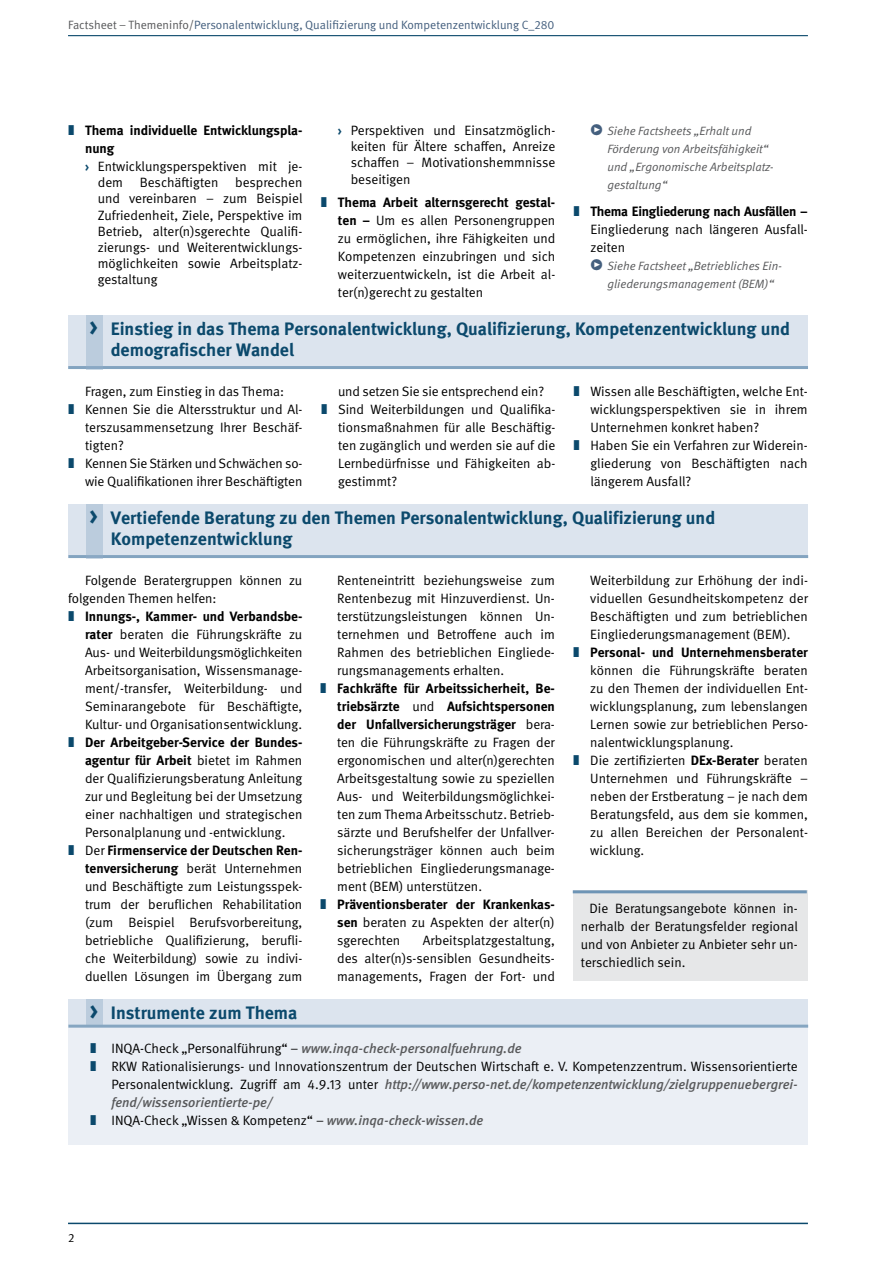
<style>
.page{position:relative;width:893px;height:1263px;background:#fff}
.page>*{position:absolute;margin:0;border:0;box-sizing:border-box;transform-origin:0 0}
.t1{font:700 18px/21.6px "DGUV Meta";color:#0b496c}
.P_Fließtext_Einzug_L{font:13.5px/18px "DGUV Meta";color:#000;text-align:justify}
.t2{font:italic 500 13.5px "DGUV Meta";color:#58595b}
.t3{font:700 13.5px/18px "DGUV Meta";color:#000}
.t4{font:italic 12px/18px "DGUV Meta";color:#58595b}
.t5{font:12px "DGUV Meta";color:#445f7e}
.t6{font:12px "DGUV Meta";color:#000}
.s1{color:#58595b}
.s2{font-weight:700;color:#0b496c}
.s3{font-weight:700}
.s4{font-size:28.5px}
.s5{font-weight:400;font-style:normal;color:#000}
.s6{font-weight:500;font-style:italic;color:#58595b}
</style>
<div class="page">
<hr style="left:68px;top:35px;width:740px;height:1px;background:#0b496c">
<hr style="left:68px;top:1223px;width:740px;height:1px;background:#0b496c">
<div style="left:68px;top:999px;width:740px;height:146px;background:#ebeff5"></div>
<div style="left:68px;top:999px;width:740px;height:26px;background:#dce4ee"></div>
<hr style="left:68px;top:1025px;width:740px;height:3px;background:#6d94b5">
<div style="left:86px;top:999px;width:17px;height:26px;background:#bcd"></div>
<div style="left:573px;top:890px;width:234px;height:90px;background:#e6e7e8"></div>
<hr style="left:573px;top:890px;width:234px;height:3px;background:#6d94b5">
<div style="left:68px;top:315px;width:740px;height:54px;background:#dce4ee"></div>
<hr style="left:68px;top:366px;width:740px;height:3px;background:#6d94b5">
<div style="left:86px;top:315px;width:17px;height:54px;background:#bcd"></div>
<div style="left:68px;top:504px;width:740px;height:54px;background:#dce4ee"></div>
<hr style="left:68px;top:555px;width:740px;height:3px;background:#6d94b5">
<div style="left:86px;top:504px;width:17px;height:54px;background:#bcd"></div>
<p class="t5" style="left:68px;top:18px;width:488px"><span class="s1">Factsheet – Themeninfo/</span>Personalentwicklung, Qualifizierung und Kompetenzentwicklung C_280</p>
<p class="t3" style="left:85px;top:122px;width:219px">Thema individuelle Entwicklungspla&shy;nung</p>
<p class="P_Fließtext_Einzug_L" style="left:98px;top:159px;width:206px;line-height:16.2px;text-indent:-13px"><span class="s2">›</span> Entwicklungsperspektiven mit je&shy;dem Beschäftigten besprechen und vereinbaren – zum Beispiel Zufriedenheit, Ziele, Perspektive im Betrieb, alter(n)sgerechte Qualifi&shy;zierungs- und Weiterentwicklungs&shy;möglichkeiten sowie Arbeitsplatz&shy;gestaltung</p>
<p class="P_Fließtext_Einzug_L" style="left:351px;top:123px;width:206px;line-height:16.2px;text-indent:-13px"><span class="s2">›</span> Perspektiven und Einsatzmöglich&shy;keiten für Ältere schaffen, Anreize schaffen – Motivationshemmnisse beseitigen</p>
<p class="P_Fließtext_Einzug_L" style="left:338px;top:194px;width:219px"><span class="s3">Thema Arbeit alternsgerecht gestal&shy;ten –</span> Um es allen Personengruppen zu ermöglichen, ihre Fähigkeiten und Kompetenzen einzubringen und sich weiterzuentwickeln, ist die Arbeit al&shy;ter(n)gerecht zu gestalten</p>
<p class="t4" style="left:607px;top:122px;width:168px">Siehe Factsheets „Erhalt und<br>Förderung von Arbeitsfähigkeit“ und „Ergonomische Arbeitsplatz&shy;gestaltung“</p>
<p class="P_Fließtext_Einzug_L" style="left:590px;top:203px;width:219px"><span class="s3">Thema Eingliederung nach Ausfällen – </span>Eingliederung nach längeren Ausfall&shy;zeiten</p>
<p class="t4" style="left:607px;top:257px;width:176px">Siehe Factsheet „Betriebliches Ein&shy;gliederungsmanagement (BEM)“</p>
<p class="t1" style="left:111px;top:318px;width:681px;text-indent:-21px"><span class="s4">›</span> Einstieg in das Thema Personalentwicklung, Qualifizierung, Kompetenzentwicklung und demografischer Wandel</p>
<p class="P_Fließtext_Einzug_L" style="left:85px;top:383px;width:200px">Fragen, zum Einstieg in das Thema:</p>
<p class="P_Fließtext_Einzug_L" style="left:85px;top:401px;width:219px">Kennen Sie die Altersstruktur und Al&shy;terszusammensetzung Ihrer Beschäf&shy;tigten?</p>
<p class="P_Fließtext_Einzug_L" style="left:85px;top:455px;width:219px">Kennen Sie Stärken und Schwächen so&shy;wie Qualifikationen ihrer Beschäftigten</p>
<p class="P_Fließtext_Einzug_L" style="left:338px;top:383px;width:208px">und setzen Sie sie entsprechend ein?</p>
<p class="P_Fließtext_Einzug_L" style="left:338px;top:401px;width:219px">Sind Weiterbildungen und Qualifika&shy;tionsmaßnahmen für alle Beschäftig&shy;ten zugänglich und werden sie auf die Lernbedürfnisse und Fähigkeiten ab&shy;gestimmt?</p>
<p class="P_Fließtext_Einzug_L" style="left:590px;top:383px;width:219px">Wissen alle Beschäftigten, welche Ent&shy;wicklungsperspektiven sie in ihrem Unternehmen konkret haben?</p>
<p class="P_Fließtext_Einzug_L" style="left:590px;top:437px;width:219px">Haben Sie ein Verfahren zur Widerein&shy;gliederung von Beschäftigten nach längerem Ausfall?</p>
<p class="t1" style="left:111px;top:507px;width:606px;text-indent:-21px"><span class="s4">›</span> Vertiefende Beratung zu den Themen Personalentwicklung, Qualifizierung und<br>Kompetenzentwicklung</p>
<p class="P_Fließtext_Einzug_L" style="left:68px;top:572px;width:236px;text-indent:17px">Folgende Beratergruppen können zu folgenden Themen helfen:</p>
<p class="P_Fließtext_Einzug_L" style="left:85px;top:608px;width:219px"><span class="s3">Innungs-, Kammer- und Verbandsbe&shy;rater</span> beraten die Führungskräfte zu Aus- und Weiterbildungsmöglichkeiten Arbeitsorganisation, Wissensmanage&shy;ment/-transfer, Weiterbildung- und Seminarangebote für Beschäftigte, Kultur- und Organisationsentwicklung.</p>
<p class="P_Fließtext_Einzug_L" style="left:85px;top:734px;width:219px"><span class="s3">Der Arbeitgeber-Service der Bundes&shy;agentur für Arbeit</span> bietet im Rahmen der Qualifizierungsberatung Anleitung zur und Begleitung bei der Umsetzung einer nachhaltigen und strategischen Personalplanung und -entwicklung.</p>
<p class="P_Fließtext_Einzug_L" style="left:85px;top:842px;width:219px">Der <span class="s3">Firmenservice der Deutschen Ren&shy;tenversicherung</span> berät Unternehmen und Beschäftigte zum Leistungsspek&shy;trum der beruflichen Rehabilitation (zum Beispiel Berufsvorbereitung, betriebliche Qualifizierung, berufli&shy;che Weiterbildung) sowie zu indivi&shy;duellen Lösungen im Übergang zum</p>
<p class="P_Fließtext_Einzug_L" style="left:337px;top:572px;width:219px">Renteneintritt beziehungsweise zum Rentenbezug mit Hinzuverdienst. Un&shy;terstützungsleistungen können Un&shy;ternehmen und Betroffene auch im Rahmen des betrieblichen Eingliede&shy;rungsmanagements erhalten.</p>
<p class="P_Fließtext_Einzug_L" style="left:337px;top:680px;width:219px"><span class="s3">Fachkräfte für Arbeitssicherheit, Be&shy;triebsärzte</span> und <span class="s3">Aufsichtspersonen der Unfallversicherungsträger</span> bera&shy;ten die Führungskräfte zu Fragen der ergonomischen und alter(n)gerechten Arbeitsgestaltung sowie zu speziellen Aus- und Weiterbildungsmöglichkei&shy;ten zum Thema Arbeitsschutz. Betrieb&shy;särzte und Berufshelfer der Unfallver&shy;sicherungsträger können auch beim betrieblichen Eingliederungsmanage&shy;ment (BEM) unterstützen.</p>
<p class="P_Fließtext_Einzug_L" style="left:337px;top:896px;width:219px"><span class="s3">Präventionsberater der Krankenkas&shy;sen</span> beraten zu Aspekten der alter(n) sgerechten</p>
<p class="P_Fließtext_Einzug_L" style="left:337px;top:932px;width:219px;text-indent:86px">Arbeitsplatzgestaltung, des alter(n)s-sensiblen Gesundheits&shy;managements, Fragen der Fort- und</p>
<p class="P_Fließtext_Einzug_L" style="left:590px;top:572px;width:219px">Weiterbildung zur Erhöhung der indi&shy;viduellen Gesundheitskompetenz der Beschäftigten und zum betrieblichen Eingliederungsmanagement (BEM).</p>
<p class="P_Fließtext_Einzug_L" style="left:590px;top:644px;width:219px"><span class="s3">Personal- und Unternehmensberater </span>können die Führungskräfte beraten zu den Themen der individuellen Ent&shy;wicklungsplanung, zum lebenslangen Lernen sowie zur betrieblichen Perso&shy;nalentwicklungsplanung.</p>
<p class="P_Fließtext_Einzug_L" style="left:590px;top:752px;width:219px">Die zertifizierten <span class="s3">DEx-Berater</span> beraten Unternehmen und Führungskräfte – neben der Erstberatung – je nach dem Beratungsfeld, aus dem sie kommen, zu allen Bereichen der Personalent&shy;wicklung.</p>
<p class="P_Fließtext_Einzug_L" style="left:581px;top:900px;width:218px;text-indent:9px">Die Beratungsangebote können in&shy;nerhalb der Beratungsfelder regional und von Anbieter zu Anbieter sehr un&shy;terschiedlich sein.</p>
<p class="t1" style="left:90px;top:1002px;width:209px"><span class="s4">›</span> Instrumente zum Thema</p>
<p class="t2" style="left:111px;top:1040px;width:412px"><span class="s5">INQA-Check „Personalführung“ –</span> www.inqa-check-personalfuehrung.de</p>
<p class="P_Fließtext_Einzug_L" style="left:111px;top:1058px;width:688px">RKW Rationalisierungs- und Innovationszentrum der Deutschen Wirtschaft e. V. Kompetenzzentrum. Wissensorientierte Personalentwicklung. Zugriff am 4.9.13 unter <span class="s6">http://www.perso-net.de/kompetenzentwicklung/zielgruppenuebergrei&shy;fend/wissensorientierte-pe/</span></p>
<p class="P_Fließtext_Einzug_L" style="left:111px;top:1112px;width:373px">INQA-Check „Wissen &amp; Kompetenz“ – <span class="s6">www.inqa-check-wissen.de</span></p>
<p class="t6" style="left:68px;top:1231px;width:8px">2</p>
</div>
